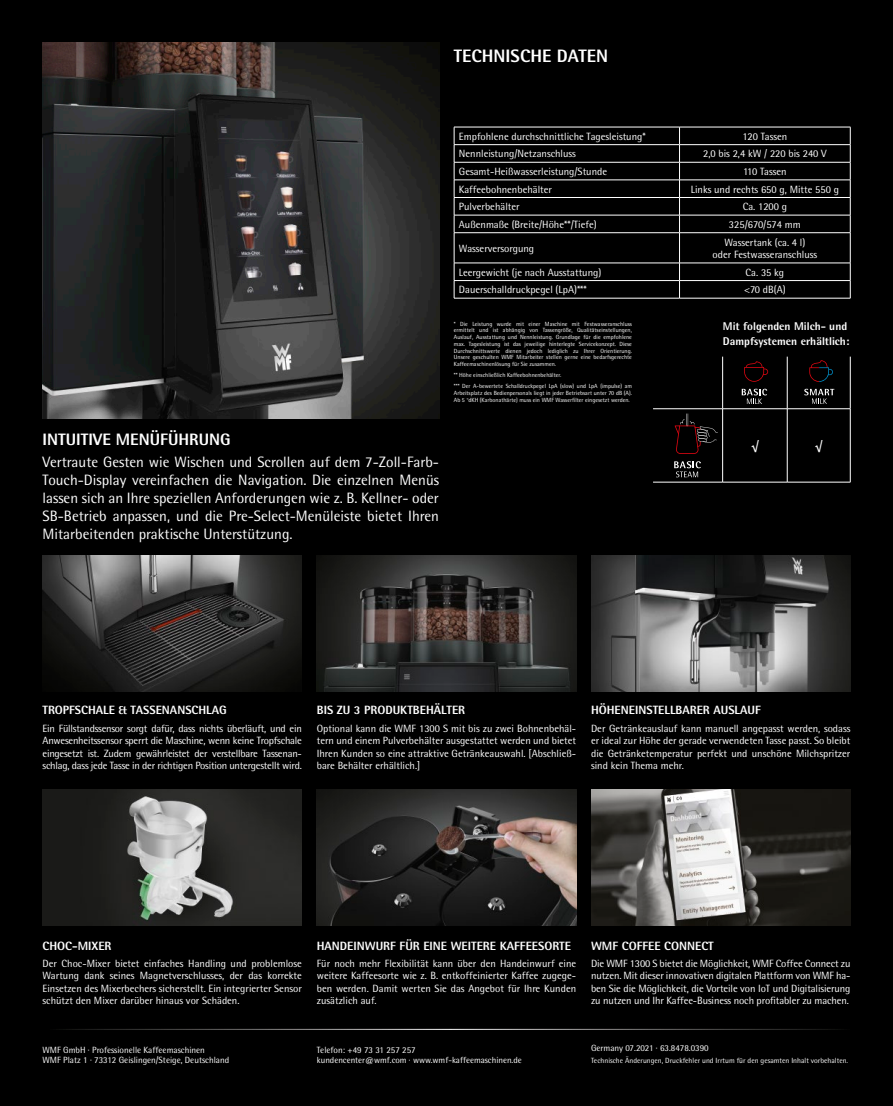
<style>
.page{position:relative;width:893px;height:1106px;background:#000}
.page>*{position:absolute;margin:0;border:0;box-sizing:border-box;transform-origin:0 0}
.t1{font:700 18px "WMF Rotis";color:#fff}
.t2{font:700 16.5px "WMF Rotis";color:#fff}
.Table_text_body_cent{font:16.5px "WMF Rotis";color:#fff}
.t3{font:15px/18px "WMF Rotis";color:#fff;text-align:justify}
.t4{font:700 12px "WMF Rotis";color:#fff}
.t5{font:700 11.25px/15px "WMF Rotis";color:#fff}
.Table_text_body_left{font:10.5px/12.6px "WMF Rotis";color:#fff;text-align:justify}
.Table_text_body_cent-2{font:10.5px/12.6px "WMF Rotis";color:#fff;text-align:center}
.t6{font:9px "WMF Rotis";color:#fff}
.t7{font:8.85px "WMF Rotis";color:#fff}
.t8{font:7.5px "WMF Rotis";color:#fff}
.Footnote_left_4_5pt{font:6px/6.8px "WMF Rotis";color:#fff;text-align:justify}
</style>
<div class="page">
<img style="left:591px;top:789px;width:259px;height:136px">
<img style="left:43px;top:555px;width:259px;height:136px">
<img style="left:317px;top:555px;width:259px;height:136px">
<img style="left:591px;top:555px;width:259px;height:136px">
<img style="left:317px;top:789px;width:259px;height:136px">
<img style="left:43px;top:789px;width:259px;height:136px">
<hr style="left:43px;top:1029px;width:807px;height:1px;background:#fff">
<img style="left:43px;top:43px;width:396px;height:375px">
<hr style="left:722px;top:356px;width:1px;height:52px;background:#fff">
<hr style="left:787px;top:356px;width:1px;height:52px;background:#fff">
<hr style="left:850px;top:356px;width:1px;height:52px;background:#fff">
<hr style="left:653px;top:408px;width:70px;height:1px;background:#fff">
<hr style="left:723px;top:408px;width:64px;height:1px;background:#fff">
<hr style="left:722px;top:409px;width:1px;height:73px;background:#fff">
<hr style="left:787px;top:408px;width:63px;height:1px;background:#fff">
<hr style="left:787px;top:409px;width:1px;height:73px;background:#fff">
<hr style="left:850px;top:409px;width:1px;height:73px;background:#fff">
<hr style="left:653px;top:482px;width:70px;height:1px;background:#fff">
<hr style="left:723px;top:482px;width:64px;height:1px;background:#fff">
<hr style="left:787px;top:482px;width:63px;height:1px;background:#fff">
<svg style="left:744px;top:361px;width:24px;height:21px"></svg>
<svg style="left:742px;top:389px;width:25px;height:15px"></svg>
<svg style="left:675px;top:413px;width:43px;height:41px"></svg>
<svg style="left:674px;top:461px;width:27px;height:16px"></svg>
<svg style="left:809px;top:360px;width:24px;height:22px"></svg>
<svg style="left:804px;top:389px;width:30px;height:15px"></svg>
<hr style="left:454px;top:127px;width:225px;height:1px;background:#fff">
<hr style="left:679px;top:127px;width:171px;height:1px;background:#fff">
<hr style="left:454px;top:144px;width:225px;height:1px;background:#fff">
<hr style="left:679px;top:144px;width:171px;height:1px;background:#fff">
<hr style="left:454px;top:162px;width:225px;height:1px;background:#fff">
<hr style="left:679px;top:162px;width:171px;height:1px;background:#fff">
<hr style="left:454px;top:180px;width:225px;height:1px;background:#fff">
<hr style="left:679px;top:180px;width:171px;height:1px;background:#fff">
<hr style="left:454px;top:197px;width:225px;height:1px;background:#fff">
<hr style="left:679px;top:197px;width:171px;height:1px;background:#fff">
<hr style="left:454px;top:215px;width:225px;height:1px;background:#fff">
<svg style="left:454px;top:127px;width:1px;height:105px"></svg>
<hr style="left:679px;top:215px;width:171px;height:1px;background:#fff">
<svg style="left:679px;top:127px;width:1px;height:105px"></svg>
<svg style="left:850px;top:127px;width:1px;height:105px"></svg>
<hr style="left:454px;top:232px;width:225px;height:1px;background:#fff">
<hr style="left:454px;top:233px;width:1px;height:30px;background:#fff">
<hr style="left:679px;top:232px;width:171px;height:1px;background:#fff">
<hr style="left:679px;top:233px;width:1px;height:30px;background:#fff">
<hr style="left:850px;top:233px;width:1px;height:30px;background:#fff">
<hr style="left:454px;top:263px;width:225px;height:1px;background:#fff">
<hr style="left:679px;top:263px;width:171px;height:1px;background:#fff">
<hr style="left:454px;top:280px;width:225px;height:1px;background:#fff">
<svg style="left:454px;top:263px;width:1px;height:35px"></svg>
<hr style="left:679px;top:280px;width:171px;height:1px;background:#fff">
<svg style="left:679px;top:263px;width:1px;height:35px"></svg>
<svg style="left:850px;top:263px;width:1px;height:35px"></svg>
<hr style="left:454px;top:298px;width:225px;height:1px;background:#fff">
<hr style="left:679px;top:298px;width:171px;height:1px;background:#fff">
<p class="t1" style="left:454px;top:44px;width:156px">TECHNISCHE DATEN</p>
<p class="t2" style="left:43px;top:429px;width:190px">INTUITIVE MENÜFÜHRUNG</p>
<p class="t3" style="left:43px;top:453px;width:398px">Vertraute Gesten wie Wischen und Scrollen auf dem 7-Zoll-Farb-Touch-Display vereinfachen die Navigation. Die einzelnen Menüs lassen sich an Ihre speziellen Anforderungen wie z. B. Kellner- oder SB-Betrieb anpassen, und die Pre-Select-Menüleiste bietet Ihren Mitarbeitenden praktische Unterstützung.</p>
<p class="Table_text_body_left" style="left:459px;top:130px;width:188px">Empfohlene durchschnittliche Tagesleistung*</p>
<p class="Table_text_body_cent-2" style="left:742px;top:130px;width:47px">120 Tassen</p>
<p class="Table_text_body_left" style="left:459px;top:147px;width:119px">Nennleistung/Netzanschluss</p>
<p class="Table_text_body_cent-2" style="left:703px;top:147px;width:125px">2,0 bis 2,4 kW / 220 bis 240 V</p>
<p class="Table_text_body_left" style="left:459px;top:165px;width:150px">Gesamt-Heißwasserleistung/Stunde</p>
<p class="Table_text_body_cent-2" style="left:743px;top:165px;width:45px">110 Tassen</p>
<p class="Table_text_body_left" style="left:459px;top:183px;width:95px">Kaffeebohnenbehälter</p>
<p class="Table_text_body_cent-2" style="left:691px;top:183px;width:150px">Links und rechts 650 g, Mitte 550 g</p>
<p class="Table_text_body_left" style="left:459px;top:200px;width:62px">Pulverbehälter</p>
<p class="Table_text_body_cent-2" style="left:743px;top:200px;width:46px">Ca. 1200 g</p>
<p class="Table_text_body_left" style="left:459px;top:218px;width:139px">Außenmaße (Breite/Höhe**/Tiefe)</p>
<p class="Table_text_body_cent-2" style="left:729px;top:218px;width:73px">325/670/574 mm</p>
<p class="Table_text_body_left" style="left:459px;top:242px;width:77px">Wasserversorgung</p>
<p class="Table_text_body_cent-2" style="left:712px;top:236px;width:106px">Wassertank (ca. 4 l)<br>oder Festwasseranschluss</p>
<p class="Table_text_body_left" style="left:459px;top:266px;width:144px">Leergewicht (je nach Ausstattung)</p>
<p class="Table_text_body_cent-2" style="left:746px;top:266px;width:40px">Ca. 35 kg</p>
<p class="Table_text_body_left" style="left:459px;top:283px;width:130px">Dauerschalldruckpegel (LpA)***</p>
<p class="Table_text_body_cent-2" style="left:744px;top:283px;width:43px">&lt;70 dB(A)</p>
<p class="Footnote_left_4_5pt" style="left:454px;top:320px;width:180px">* Die Leistung wurde mit einer Maschine mit Festwasseranschluss ermittelt und ist abhängig von Tassengröße, Qualitätseinstellungen, Auslauf, Ausstattung und Nennleistung. Grundlage für die empfohlene max. Tagesleistung ist das jeweilige hinterlegte Servicekonzept. Diese Durchschnittswerte dienen jedoch lediglich zu Ihrer Orientierung.<br>Unsere geschulten WMF Mitarbeiter stellen gerne eine bedarfsgerechte Kaffeemaschinenlösung für Sie zusammen.</p>
<p class="Footnote_left_4_5pt" style="left:454px;top:372px;width:109px">** Höhe einschließlich Kaffeebohnenbehälter.</p>
<p class="Footnote_left_4_5pt" style="left:454px;top:383px;width:180px">*** Der A-bewertete Schalldruckpegel LpA (slow) und LpA (impulse) am Arbeitsplatz des Bedienpersonals liegt in jeder Betriebsart unter 70 dB (A).<br>Ab 5 °dKH (Karbonathärte) muss ein WMF Wasserfilter eingesetzt werden.</p>
<p class="t5" style="left:723px;top:318px;width:128px">Mit folgenden Milch- und<br>Dampfsystemen erhältlich:</p>
<p class="Table_text_body_cent" style="left:751px;top:436px;width:9px">√</p>
<p class="Table_text_body_cent" style="left:815px;top:436px;width:9px">√</p>
<p class="t4" style="left:43px;top:702px;width:186px">TROPFSCHALE &amp; TASSENANSCHLAG</p>
<p class="Table_text_body_left" style="left:43px;top:721px;width:261px">Ein Füllstandssensor sorgt dafür, dass nichts überläuft, und ein Anwesenheitssensor sperrt die Maschine, wenn keine Tropfschale eingesetzt ist. Zudem gewährleistet der verstellbare Tassenan&shy;schlag, dass jede Tasse in der richtigen Position untergestellt wird.</p>
<p class="t4" style="left:317px;top:702px;width:150px">BIS ZU 3 PRODUKTBEHÄLTER</p>
<p class="Table_text_body_left" style="left:317px;top:721px;width:261px">Optional kann die WMF 1300 S mit bis zu zwei Bohnenbehäl&shy;tern und einem Pulverbehälter ausgestattet werden und bietet Ihren Kunden so eine attraktive Getränkeauswahl. [Abschließ&shy;bare Behälter erhältlich.]</p>
<p class="t4" style="left:591px;top:702px;width:171px">HÖHENEINSTELLBARER AUSLAUF</p>
<p class="Table_text_body_left" style="left:591px;top:721px;width:261px">Der Getränkeauslauf kann manuell angepasst werden, sodass er ideal zur Höhe der gerade verwendeten Tasse passt. So bleibt die Getränketemperatur perfekt und unschöne Milchspritzer sind kein Thema mehr.</p>
<p class="t4" style="left:43px;top:937px;width:70px">CHOC-MIXER</p>
<p class="Table_text_body_left" style="left:43px;top:956px;width:261px">Der Choc-Mixer bietet einfaches Handling und problemlose Wartung dank seines Magnetverschlusses, der das korrekte Einsetzen des Mixerbechers sicherstellt. Ein integrierter Sensor schützt den Mixer darüber hinaus vor Schäden.</p>
<p class="t4" style="left:317px;top:937px;width:256px">HANDEINWURF FÜR EINE WEITERE KAFFEESORTE</p>
<p class="Table_text_body_left" style="left:317px;top:956px;width:261px">Für noch mehr Flexibilität kann über den Handeinwurf eine weitere Kaffeesorte wie z. B. entkoffeinierter Kaffee zugege&shy;ben werden. Damit werten Sie das Angebot für Ihre Kunden zusätzlich auf.</p>
<p class="t6" style="left:43px;top:1044px;width:164px">WMF GmbH · Professionelle Kaffeemaschinen</p>
<p class="t6" style="left:43px;top:1055px;width:188px">WMF Platz 1 · 73312 Geislingen/Steige, Deutschland</p>
<p class="t6" style="left:317px;top:1044px;width:101px">Telefon: +49 73 31 257 257</p>
<p class="t7" style="left:317px;top:1055px;width:207px">kundencenter@wmf.com · www.wmf-kaffeemaschinen.de</p>
<p class="t4" style="left:591px;top:937px;width:124px">WMF COFFEE CONNECT</p>
<p class="Table_text_body_left" style="left:591px;top:956px;width:261px">Die WMF 1300 S bietet die Möglichkeit, WMF Coffee Connect zu nutzen. Mit dieser innovativen digitalen Plattform von WMF ha&shy;ben Sie die Möglichkeit, die Vorteile von IoT und Digitalisierung zu nutzen und Ihr Kaffee-Business noch profitabler zu machen.</p>
<p class="t6" style="left:591px;top:1042px;width:119px">Germany 07.2021 · 63.8478.0390</p>
<p class="t8" style="left:591px;top:1056px;width:259px">Technische Änderungen, Druckfehler und Irrtum für den gesamten Inhalt vorbehalten.</p>
</div>
